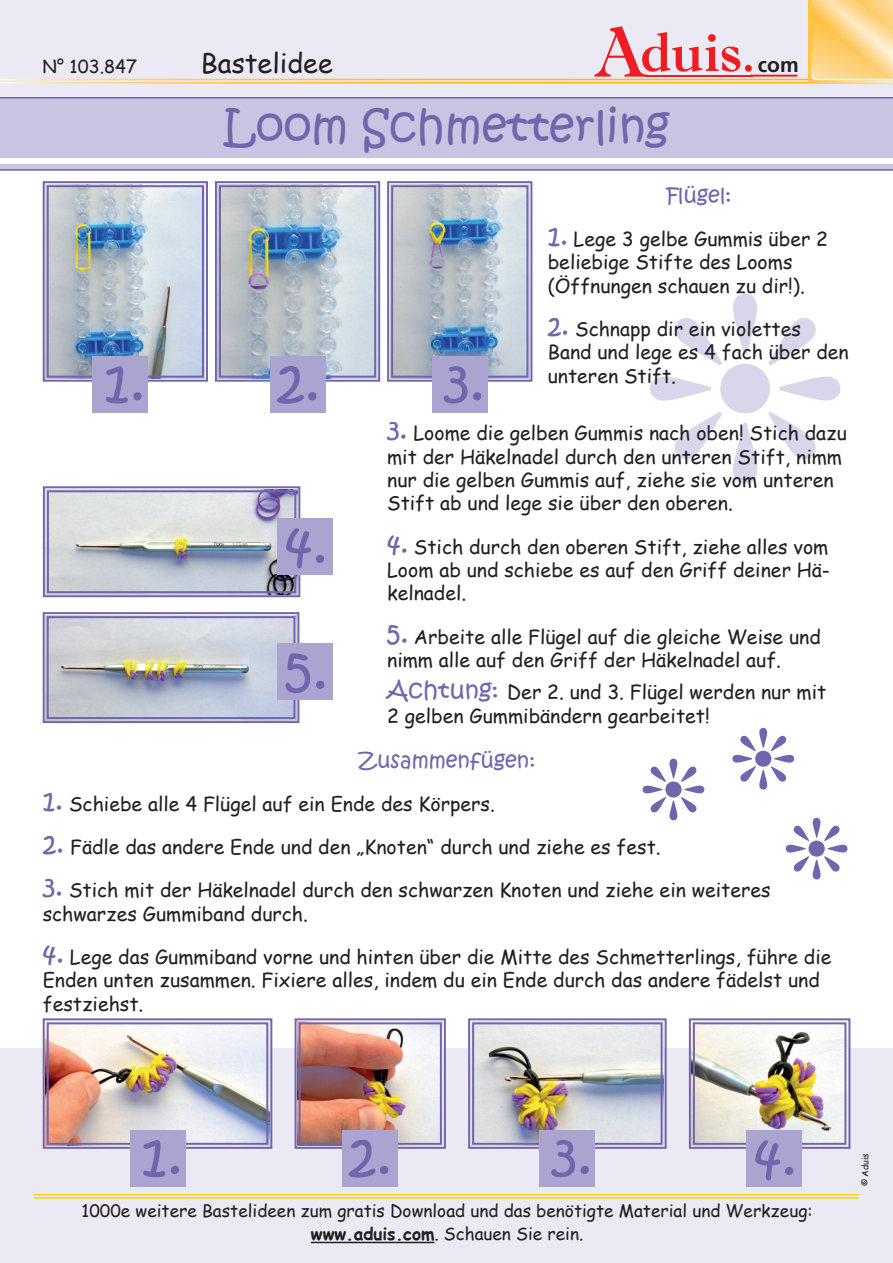
<style>
.page{position:relative;width:893px;height:1263px;background:#fff}
.page>*{position:absolute;margin:0;border:0;box-sizing:border-box;transform-origin:0 0}
.t1{font:54.6px "Kristen ITC";color:#7165ad}
.t2{font:45px "Kristen ITC";color:#7165ad}
.t3{font:27px "Comic Sans MS";color:#231f20}
.t4{font:21px "Kristen ITC";color:#7165ad}
.t5{font:700 21px "Frutiger";color:#231f20}
.t6{font:19.5px/23.4px "Comic Sans MS";color:#231f20}
.t7{font:18px "Comic Sans MS";color:#231f20}
.t8{font:17.25px/23.2px "Comic Sans MS";color:#231f20;text-align:center}
.t9{font:9px "Comic Sans MS";color:#231f20}
.s1{font-family:"Kristen ITC";font-size:27px;color:#7165ad}
.s2{font-family:"Kristen ITC";font-size:24px;color:#7165ad}
.s3{font-weight:700}
</style>
<div class="page">
<div style="left:0;top:1049px;width:893px;height:214px;background:#ebeaf4"></div>
<div style="left:0;top:0;width:893px;height:171px;background:#ebeaf4"></div>
<hr style="left:34px;top:1194px;width:825px;height:1px;background:#fed304">
<hr style="left:34px;top:1197px;width:825px;height:2px;background:#fed304">
<hr style="left:0;top:79px;width:893px;height:1px;background:#fff">
<hr style="left:0;top:82px;width:893px;height:1px;background:#fff">
<svg style="left:594px;top:26px;width:158px;height:51px"></svg>
<hr style="left:750px;top:75px;width:47px;height:2px;background:#ee1d23">
<svg style="left:808px;top:0;width:85px;height:83px"></svg>
<img style="left:813px;top:0;width:80px;height:79px">
<div style="left:0;top:97px;width:893px;height:74px;background:#c9c4e1"></div>
<div style="left:0;top:158px;width:893px;height:6px;background:#fff"></div>
<img style="left:42px;top:1018px;width:231px;height:132px">
<div style="left:47px;top:1022px;width:221px;height:123px;border:2px solid #7165ad"></div>
<img style="left:294px;top:1018px;width:153px;height:132px">
<div style="left:299px;top:1022px;width:143px;height:123px;border:2px solid #7165ad"></div>
<img style="left:467px;top:1018px;width:201px;height:132px">
<div style="left:472px;top:1022px;width:191px;height:123px;border:2px solid #7165ad"></div>
<img style="left:688px;top:1018px;width:163px;height:132px">
<div style="left:693px;top:1022px;width:153px;height:123px;border:2px solid #7165ad"></div>
<svg style="left:42px;top:181px;width:491px;height:202px;background:#b2bdcd"></svg>
<div style="left:391px;top:185px;width:137px;height:193px;border:2px solid #7165ad"></div>
<svg style="left:42px;top:486px;width:259px;height:112px;background:#c2c5cf"></svg>
<div style="left:47px;top:490px;width:249px;height:103px;border:2px solid #7165ad"></div>
<svg style="left:42px;top:612px;width:258px;height:112px;background:#bfc3cd"></svg>
<div style="left:47px;top:616px;width:248px;height:103px;border:2px solid #7165ad"></div>
<hr style="left:311px;top:1242px;width:123px;height:1px;background:#231f20">
<div style="left:92px;top:356px;width:56px;height:56px;background:#aca4d0"></div>
<div style="left:130px;top:1130px;width:55px;height:56px;background:#aca4d0"></div>
<div style="left:271px;top:356px;width:55px;height:56px;background:#aca4d0"></div>
<div style="left:343px;top:1130px;width:55px;height:56px;background:#aca4d0"></div>
<div style="left:432px;top:356px;width:55px;height:56px;background:#aca4d0"></div>
<div style="left:540px;top:1130px;width:55px;height:56px;background:#aca4d0"></div>
<div style="left:278px;top:518px;width:55px;height:56px;background:#aca4d0"></div>
<div style="left:747px;top:1130px;width:55px;height:56px;background:#aca4d0"></div>
<div style="left:278px;top:644px;width:55px;height:56px;background:#aca4d0"></div>
<p class="t7" style="left:43px;top:54px;width:96px">N° 103.847</p>
<h1 class="t1" style="left:104px;top:347px;width:43px">1.</h1>
<h3 class="t3" style="left:201px;top:44px;width:133px">Bastelidee</h3>
<h2 class="t2" style="left:223px;top:96px;width:448px">Loom Schmetterling</h2>
<p class="t5" style="left:758px;top:53px;width:42px">com</p>
<h1 class="t1" style="left:277px;top:347px;width:45px">2.</h1>
<h1 class="t1" style="left:285px;top:509px;width:45px">4.</h1>
<h1 class="t1" style="left:285px;top:635px;width:45px">5.</h1>
<h1 class="t1" style="left:444px;top:347px;width:43px">3.</h1>
<p class="t4" style="left:666px;top:181px;width:67px">Flügel:</p>
<p class="t6" style="left:548px;top:227px;width:282px"><span class="s1">1.</span> Lege 3 gelbe Gummis über 2 beliebige Stifte des Looms (Öffnungen schauen zu dir!).</p>
<p class="t6" style="left:548px;top:317px;width:302px"><span class="s1">2.</span> Schnapp dir ein violettes<br>Band und lege es 4 fach über den unteren Stift.</p>
<p class="t6" style="left:387px;top:421px;width:461px"><span class="s1">3.</span> Loome die gelben Gummis nach oben! Stich dazu mit der Häkelnadel durch den unteren Stift, nimm nur die gelben Gummis auf, ziehe sie vom unteren Stift ab und lege sie über den oberen.</p>
<p class="t6" style="left:387px;top:534px;width:444px;text-align:justify"><span class="s1">4.</span> Stich durch den oberen Stift, ziehe alles vom Loom ab und schiebe es auf den Griff deiner Hä&shy;kelnadel.</p>
<p class="t6" style="left:387px;top:624px;width:435px"><span class="s1">5.</span> Arbeite alle Flügel auf die gleiche Weise und nimm alle auf den Griff der Häkelnadel auf.</p>
<p class="t6" style="left:387px;top:680px;width:441px"><span class="s2">Achtung:</span> Der 2. und 3. Flügel werden nur mit<br>2 gelben Gummibändern gearbeitet!</p>
<p class="t4" style="left:358px;top:746px;width:179px">Zusammenfügen:</p>
<p class="t6" style="left:43px;top:791px;width:454px"><span class="s1">1.</span> Schiebe alle 4 Flügel auf ein Ende des Körpers.</p>
<p class="t6" style="left:43px;top:835px;width:619px"><span class="s1">2.</span> Fädle das andere Ende und den „Knoten“ durch und ziehe es fest.</p>
<p class="t6" style="left:43px;top:878px;width:729px"><span class="s1">3.</span> Stich mit der Häkelnadel durch den schwarzen Knoten und ziehe ein weiteres schwarzes Gummiband durch.</p>
<p class="t6" style="left:43px;top:944px;width:790px"><span class="s1">4.</span> Lege das Gummiband vorne und hinten über die Mitte des Schmetterlings, führe die<br>Enden unten zusammen. Fixiere alles, indem du ein Ende durch das andere fädelst und festziehst.</p>
<h1 class="t1" style="left:142px;top:1120px;width:43px">1.</h1>
<h1 class="t1" style="left:349px;top:1120px;width:45px">2.</h1>
<h1 class="t1" style="left:551px;top:1120px;width:43px">3.</h1>
<h1 class="t1" style="left:754px;top:1121px;width:45px">4.</h1>
<p class="t8" style="left:82px;top:1198px;width:732px">1000e weitere Bastelideen zum gratis Download und das benötigte Material und Werkzeug: <span class="s3">www.aduis.com</span>. Schauen Sie rein.</p>
<p class="t9" style="left:858px;top:1186px;width:35px;rotate:-90deg">© Aduis</p>
</div>
